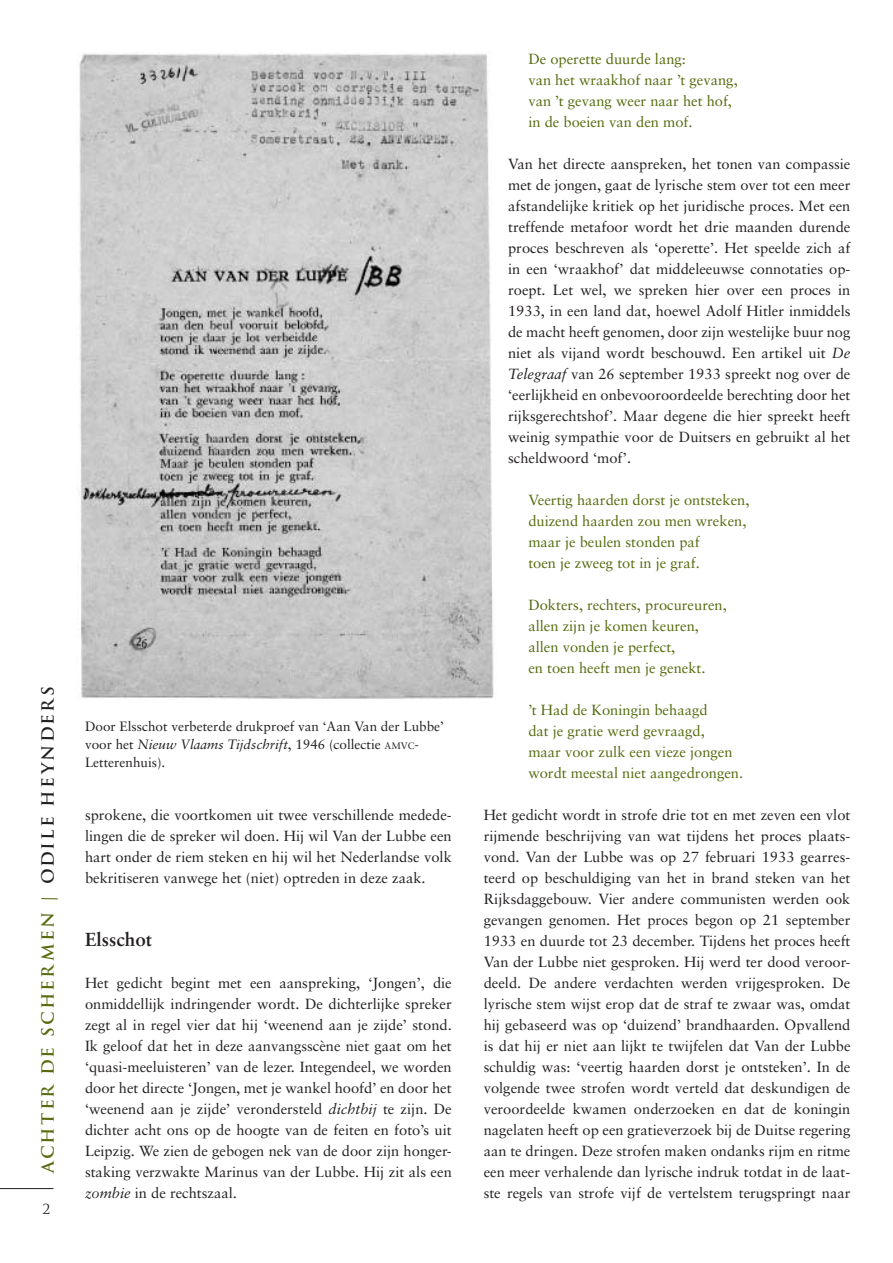
<style>
.page{position:relative;width:893px;height:1263px;background:#fff}
.page>*{position:absolute;margin:0;border:0;box-sizing:border-box;transform-origin:0 0}
.t1{font:700 18.9px "Sabon LT";color:#231f20}
.t2{font:700 16.5px "Trajan Pro";color:#556b0e}
.t3{font:14.7px/21px "Sabon LT";color:#231f20;text-align:justify}
.t4{font:14.7px/21px "Sabon LT";color:#556b0e}
.t5{font:13.5px/18px "Sabon LT";color:#231f20}
.s1{color:#231f20}
.s2{font-style:italic}
.s3{font-size:9.45px}
</style>
<div class="page">
<img style="left:79px;top:53px;width:415px;height:646px">
<hr style="left:0;top:1188px;width:54px;height:1px;background:#231f20">
<p class="t2" style="left:38px;top:1173px;width:486px;rotate:-90deg">ACHTER DE SCHERMEN | <span class="s1">Odile Heynders</span></p>
<p class="t5" style="left:85px;top:717px;width:360px">Door Elsschot verbeterde drukproef van ‘Aan Van der Lubbe’ voor het <span class="s2">Nieuw Vlaams Tijdschrift</span>, 1946 (collectie <span class="s3">amvc</span>-<br>Letterenhuis).</p>
<p class="t3" style="left:85px;top:804px;width:368px">sprokene, die voortkomen uit twee verschillende medede&shy;lingen die de spreker wil doen. Hij wil Van der Lubbe een hart onder de riem steken en hij wil het Nederlandse volk bekritiseren vanwege het (niet) optreden in deze zaak.</p>
<p class="t1" style="left:85px;top:927px;width:69px">Elsschot</p>
<p class="t3" style="left:85px;top:972px;width:368px">Het gedicht begint met een aanspreking, ‘Jongen’, die onmiddellijk indringender wordt. De dichterlijke spreker zegt al in regel vier dat hij ‘weenend aan je zijde’ stond.<br>Ik geloof dat het in deze aanvangsscène niet gaat om het ‘quasi-meeluisteren’ van de lezer. Integendeel, we worden door het directe ‘Jongen, met je wankel hoofd’ en door het ‘weenend aan je zijde’ verondersteld <span class="s2">dichtbij</span> te zijn. De dichter acht ons op de hoogte van de feiten en foto’s uit Leipzig. We zien de gebogen nek van de door zijn honger&shy;staking verzwakte Marinus van der Lubbe. Hij zit als een <span class="s2">zombie</span> in de rechtszaal.</p>
<p class="t4" style="left:528px;top:48px;width:211px">De operette duurde lang:<br>van het wraakhof naar ’t gevang, van ’t gevang weer naar het hof, in de boeien van den mof.</p>
<p class="t3" style="left:508px;top:153px;width:344px">Van het directe aanspreken, het tonen van compassie met de jongen, gaat de lyrische stem over tot een meer afstandelijke kritiek op het juridische proces. Met een treffende metafoor wordt het drie maanden durende proces beschreven als ‘operette’. Het speelde zich af in een ‘wraakhof’ dat middeleeuwse connotaties op&shy;roept. Let wel, we spreken hier over een proces in 1933, in een land dat, hoewel Adolf Hitler inmiddels de macht heeft genomen, door zijn westelijke buur nog niet als vijand wordt beschouwd. Een artikel uit <span class="s2">De Telegraaf</span> van 26 september 1933 spreekt nog over de ‘eerlijkheid en onbevooroordeelde berechting door het rijksgerechtshof’. Maar degene die hier spreekt heeft weinig sympathie voor de Duitsers en gebruikt al het scheldwoord ‘mof’.</p>
<p class="t4" style="left:528px;top:489px;width:223px">Veertig haarden dorst je ontsteken, duizend haarden zou men wreken, maar je beulen stonden paf<br>toen je zweeg tot in je graf.</p>
<p class="t4" style="left:528px;top:594px;width:200px">Dokters, rechters, procureuren, allen zijn je komen keuren, allen vonden je perfect,<br>en toen heeft men je genekt.</p>
<p class="t4" style="left:528px;top:699px;width:216px">’t Had de Koningin behaagd<br>dat je gratie werd gevraagd,<br>maar voor zulk een vieze jongen wordt meestal niet aangedrongen.</p>
<p class="t3" style="left:484px;top:804px;width:368px">Het gedicht wordt in strofe drie tot en met zeven een vlot rijmende beschrijving van wat tijdens het proces plaats&shy;vond. Van der Lubbe was op 27 februari 1933 gearres&shy;teerd op beschuldiging van het in brand steken van het Rijksdaggebouw. Vier andere communisten werden ook gevangen genomen. Het proces begon op 21 september 1933 en duurde tot 23 december. Tijdens het proces heeft Van der Lubbe niet gesproken. Hij werd ter dood veroor&shy;deeld. De andere verdachten werden vrijgesproken. De lyrische stem wijst erop dat de straf te zwaar was, omdat hij gebaseerd was op ‘duizend’ brandhaarden. Opvallend is dat hij er niet aan lijkt te twijfelen dat Van der Lubbe schuldig was: ‘veertig haarden dorst je ontsteken’. In de volgende twee strofen wordt verteld dat deskundigen de veroordeelde kwamen onderzoeken en dat de koningin nagelaten heeft op een gratieverzoek bij de Duitse regering aan te dringen. Deze strofen maken ondanks rijm en ritme een meer verhalende dan lyrische indruk totdat in de laat&shy;ste regels van strofe vijf de vertelstem terugspringt naar</p>
</div>
